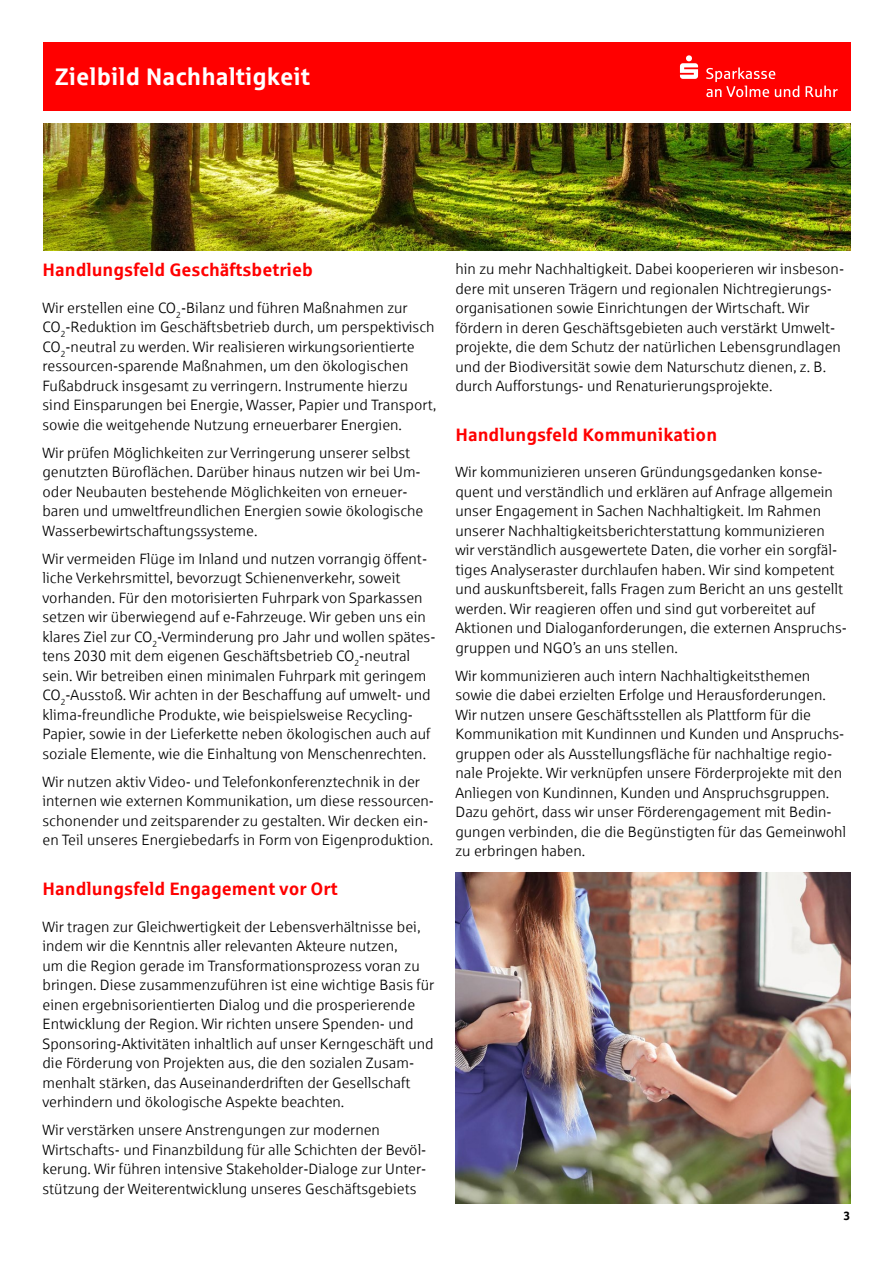
<style>
.page{position:relative;width:893px;height:1263px;background:#fff}
.page>*{position:absolute;margin:0;border:0;box-sizing:border-box;transform-origin:0 0}
.t1{font:700 24px "Sparkasse Rg";color:#fff}
.t2{font:700 18px "Sparkasse Rg";color:#f00}
.t3{font:15px/19.5px "Sparkasse Lt";color:#000}
.t4{font:700 12px "Sparkasse Rg";color:#000}
</style>
<div class="page">
<div style="left:43px;top:43px;width:807px;height:68px;background:#f00"></div>
<svg style="left:680px;top:55px;width:158px;height:42px"></svg>
<img style="left:456px;top:873px;width:395px;height:330px">
<img style="left:43px;top:123px;width:808px;height:127px">
<h1 class="t1" style="left:55px;top:61px;width:256px">Zielbild Nachhaltigkeit</h1>
<p class="t2" style="left:43px;top:259px;width:272px">Handlungsfeld Geschäftsbetrieb</p>
<p class="t3" style="left:43px;top:298px;width:395px">Wir erstellen eine CO<sub>2</sub>-Bilanz und führen Maßnahmen zur CO<sub>2</sub>-Reduktion im Geschäftsbetrieb durch, um perspektivisch CO<sub>2</sub>-neutral zu werden. Wir realisieren wirkungsorientierte ressourcen-sparende Maßnahmen, um den ökologischen Fußabdruck insgesamt zu verringern. Instrumente hierzu sind Einsparungen bei Energie, Wasser, Papier und Transport, sowie die weitgehende Nutzung erneuerbarer Energien.</p>
<p class="t3" style="left:43px;top:443px;width:382px">Wir prüfen Möglichkeiten zur Verringerung unserer selbst genutzten Büroflächen. Darüber hinaus nutzen wir bei Um&shy;oder Neubauten bestehende Möglichkeiten von erneuer&shy;baren und umweltfreundlichen Energien sowie ökologische Wasserbewirtschaftungssysteme.</p>
<p class="t3" style="left:43px;top:549px;width:394px">Wir vermeiden Flüge im Inland und nutzen vorrangig öffent&shy;liche Verkehrsmittel, bevorzugt Schienenverkehr, soweit vorhanden. Für den motorisierten Fuhrpark von Sparkassen setzen wir überwiegend auf e-Fahrzeuge. Wir geben uns ein klares Ziel zur CO<sub>2</sub>-Verminderung pro Jahr und wollen spätes&shy;tens 2030 mit dem eigenen Geschäftsbetrieb CO<sub>2</sub>-neutral sein. Wir betreiben einen minimalen Fuhrpark mit geringem CO<sub>2</sub>-Ausstoß. Wir achten in der Beschaffung auf umwelt- und klima-freundliche Produkte, wie beispielsweise Recycling-- Papier, sowie in der Lieferkette neben ökologischen auch auf soziale Elemente, wie die Einhaltung von Menschenrechten.</p>
<p class="t3" style="left:43px;top:772px;width:393px">Wir nutzen aktiv Video- und Telefonkonferenztechnik in der internen wie externen Kommunikation, um diese ressourcen&shy;schonender und zeitsparender zu gestalten. Wir decken ein&shy;en Teil unseres Energiebedarfs in Form von Eigenproduktion.</p>
<p class="t2" style="left:43px;top:877px;width:297px">Handlungsfeld Engagement vor Ort</p>
<p class="t3" style="left:43px;top:916px;width:393px">Wir tragen zur Gleichwertigkeit der Lebensverhältnisse bei, indem wir die Kenntnis aller relevanten Akteure nutzen,<br>um die Region gerade im Transformationsprozess voran zu bringen. Diese zusammenzuführen ist eine wichtige Basis für einen ergebnisorientierten Dialog und die prosperierende Entwicklung der Region. Wir richten unsere Spenden- und Sponsoring-Aktivitäten inhaltlich auf unser Kerngeschäft und die Förderung von Projekten aus, die den sozialen Zusam&shy;menhalt stärken, das Auseinanderdriften der Gesellschaft verhindern und ökologische Aspekte beachten.</p>
<p class="t3" style="left:43px;top:1120px;width:385px">Wir verstärken unsere Anstrengungen zur modernen Wirtschafts- und Finanzbildung für alle Schichten der Bevöl&shy;kerung. Wir führen intensive Stakeholder-Dialoge zur Unter&shy;stützung der Weiterentwicklung unseres Geschäftsgebiets</p>
<p class="t3" style="left:455px;top:259px;width:390px">hin zu mehr Nachhaltigkeit. Dabei kooperieren wir insbeson&shy;dere mit unseren Trägern und regionalen Nichtregierungs&shy;organisationen sowie Einrichtungen der Wirtschaft. Wir fördern in deren Geschäftsgebieten auch verstärkt Umwelt&shy;projekte, die dem Schutz der natürlichen Lebensgrundlagen und der Biodiversität sowie dem Naturschutz dienen, z. B. durch Aufforstungs- und Renaturierungsprojekte.</p>
<p class="t2" style="left:455px;top:423px;width:263px">Handlungsfeld Kommunikation</p>
<p class="t3" style="left:455px;top:462px;width:393px">Wir kommunizieren unseren Gründungsgedanken konse&shy;quent und verständlich und erklären auf Anfrage allgemein unser Engagement in Sachen Nachhaltigkeit. Im Rahmen unserer Nachhaltigkeitsberichterstattung kommunizieren wir verständlich ausgewertete Daten, die vorher ein sorgfäl&shy;tiges Analyseraster durchlaufen haben. Wir sind kompetent und auskunftsbereit, falls Fragen zum Bericht an uns gestellt werden. Wir reagieren offen und sind gut vorbereitet auf Aktionen und Dialoganforderungen, die externen Anspruchs&shy;gruppen und NGO’s an uns stellen.</p>
<p class="t3" style="left:455px;top:665px;width:392px">Wir kommunizieren auch intern Nachhaltigkeitsthemen sowie die dabei erzielten Erfolge und Herausforderungen.<br>Wir nutzen unsere Geschäftsstellen als Plattform für die Kommunikation mit Kundinnen und Kunden und Anspruchs&shy;gruppen oder als Ausstellungsfläche für nachhaltige regio&shy;nale Projekte. Wir verknüpfen unsere Förderprojekte mit den Anliegen von Kundinnen, Kunden und Anspruchsgruppen.<br>Dazu gehört, dass wir unser Förderengagement mit Bedin&shy;gungen verbinden, die die Begünstigten für das Gemeinwohl zu erbringen haben.</p>
<p class="t4" style="left:843px;top:1208px;width:8px">3</p>
</div>
